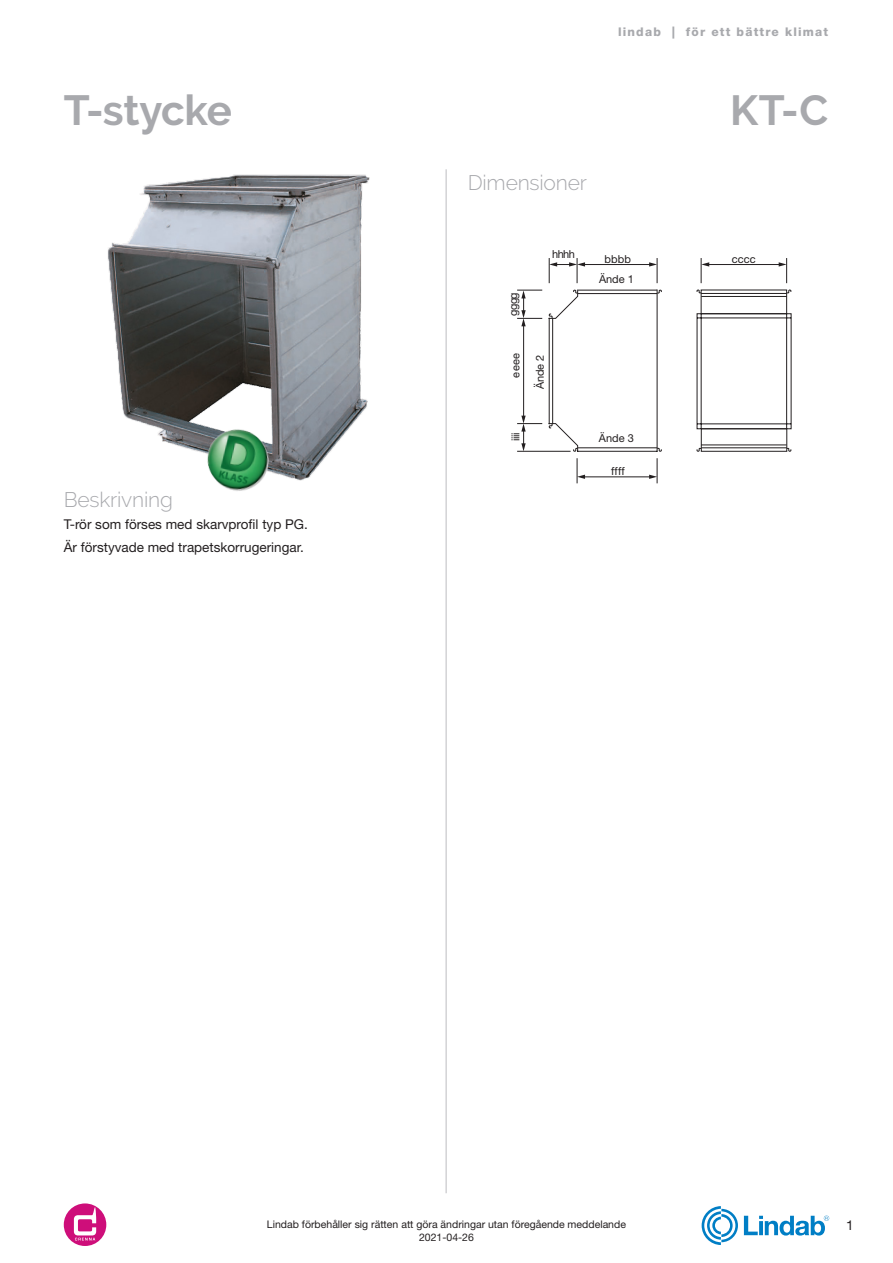
<style>
.page{position:relative;width:893px;height:1263px;background:#fff}
.page>*{position:absolute;margin:0;border:0;box-sizing:border-box;transform-origin:0 0}
.t1{font:700 42px "Raleway";letter-spacing:-.01em;color:#a8a9ad}
.Subheading{font:300 21px "Raleway";letter-spacing:-.01em;color:#a8a9ad}
.Body{font:13.5px "Helvetica Neue LT Pro";color:#231f20}
.t2{font:800 12px "Helvetica Neue LT Pro";letter-spacing:.1em;color:#a8a9ad}
.t3{font:10.95px "Helvetica Neue LT Pro";color:#231f20}
.t4{font:10.5px/12.6px "Helvetica Neue LT Pro";color:#231f20;text-align:center}
</style>
<div class="page">
<hr style="left:446px;top:169px;width:1px;height:1024px;background:#bcbdc0">
<svg style="left:744px;top:1215px;width:85px;height:20px"></svg>
<svg style="left:702px;top:1206px;width:36px;height:39px"></svg>
<div style="left:64px;top:1203px;width:42px;height:43px;background:#ce0e7a;border-radius:50%"></div>
<svg style="left:74px;top:1206px;width:22px;height:34px"></svg>
<img style="left:108px;top:174px;width:262px;height:307px">
<img style="left:182px;top:405px;width:114px;height:86px">
<svg style="left:548px;top:289px;width:243px;height:163px"></svg>
<hr style="left:584px;top:477px;width:67px;height:1px;background:#231f20">
<svg style="left:577px;top:458px;width:8px;height:25px"></svg>
<svg style="left:649px;top:458px;width:9px;height:25px"></svg>
<hr style="left:584px;top:264px;width:67px;height:1px;background:#231f20">
<svg style="left:649px;top:258px;width:9px;height:25px"></svg>
<svg style="left:549px;top:258px;width:36px;height:25px"></svg>
<hr style="left:708px;top:264px;width:72px;height:1px;background:#231f20">
<svg style="left:701px;top:258px;width:8px;height:25px"></svg>
<svg style="left:779px;top:258px;width:8px;height:25px"></svg>
<hr style="left:523px;top:325px;width:1px;height:92px;background:#231f20">
<hr style="left:517px;top:451px;width:54px;height:1px;background:#231f20">
<svg style="left:517px;top:416px;width:25px;height:35px"></svg>
<svg style="left:517px;top:290px;width:25px;height:36px"></svg>
<p class="t2" style="left:618px;top:25px;width:212px">lindab | för ett bättre klimat</p>
<h1 class="t1" style="left:64px;top:86px;width:170px">T-stycke</h1>
<h1 class="t1" style="left:730px;top:86px;width:100px">KT-C</h1>
<p class="Subheading" style="left:64px;top:487px;width:111px">Beskrivning</p>
<p class="Body" style="left:64px;top:516px;width:246px">T-rör som förses med skarvprofil typ PG.</p>
<p class="Body" style="left:64px;top:538px;width:242px">Är förstyvade med trapetskorrugeringar.</p>
<p class="Subheading" style="left:468px;top:170px;width:121px">Dimensioner</p>
<p class="t3" style="left:507px;top:316px;width:25px;rotate:-90deg">gggg</p>
<p class="t3" style="left:509px;top:378px;width:26px;rotate:-90deg">eeee</p>
<p class="t3" style="left:552px;top:247px;width:24px">hhhh</p>
<p class="t3" style="left:533px;top:389px;width:36px;rotate:-90deg">Ände 2</p>
<p class="t3" style="left:509px;top:441px;width:10px;rotate:-90deg">iiii</p>
<p class="t3" style="left:604px;top:252px;width:28px">bbbb</p>
<p class="t3" style="left:732px;top:252px;width:25px">cccc</p>
<p class="t3" style="left:599px;top:272px;width:36px">Ände 1</p>
<p class="t3" style="left:599px;top:432px;width:36px">Ände 3</p>
<p class="t3" style="left:611px;top:464px;width:15px">ffff</p>
<p class="t4" style="left:267px;top:1218px;width:361px">Lindab förbehåller sig rätten att göra ändringar utan föregående meddelande<br>2021-04-26</p>
<p class="Body" style="left:846px;top:1217px;width:9px">1</p>
</div>
